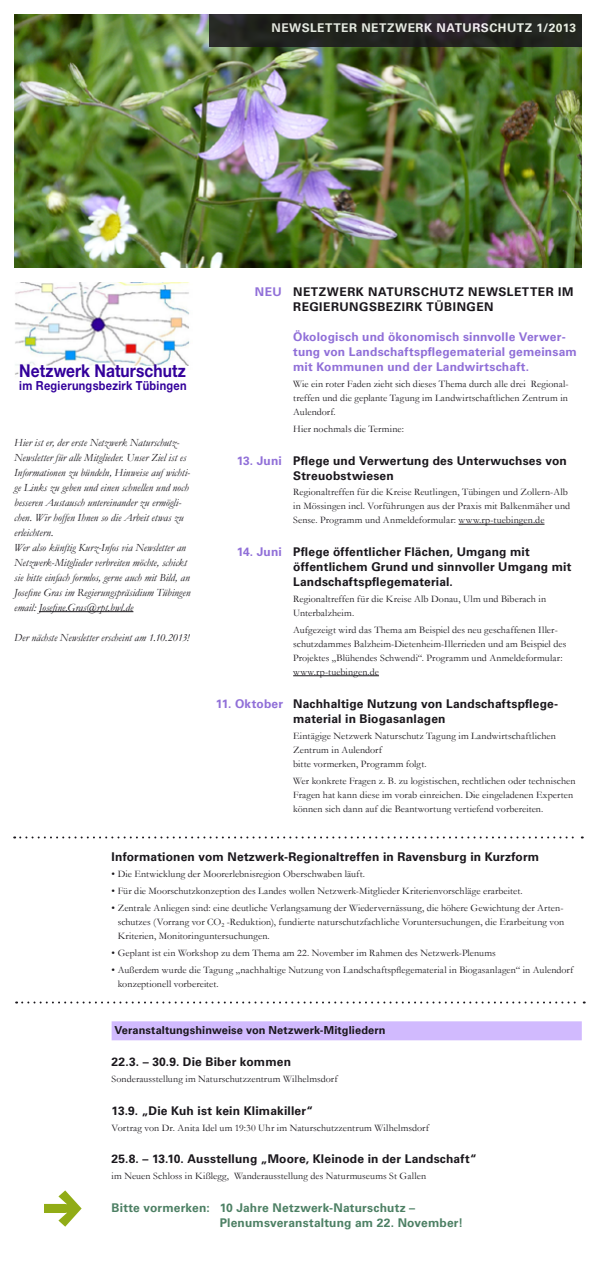
<style>
.page{position:relative;width:596px;height:1276px;background:#fff}
.page>*{position:absolute;margin:0;border:0;box-sizing:border-box;transform-origin:0 0}
.t1{font:700 17.7px "Helvetica Neue LT Std";letter-spacing:.005em;color:#33009b;scale:.88 1}
.t2{font:700 12.5px "Helvetica Neue LT Std";letter-spacing:.025em;color:#33009b;scale:.88 1}
.SUB{font:700 12px/15px "Univers LT Std";letter-spacing:.015em;color:#1a171c}
.SUB-2{font:700 12px/15px "Univers LT Std";letter-spacing:.015em;color:#906fd8}
.SUB-3{font:700 12px "Univers LT Std";letter-spacing:.015em;color:#4d8064}
.SUB-4{font:700 12px "Univers LT Std";letter-spacing:.045em;color:#1a171c}
.t3{font:700 12px "Univers LT Std";letter-spacing:.045em;color:#fff}
.VORWORT{font:italic 11px/15px "Garamond";color:#1a171c}
.SUB_BALKEN{font:700 11px "Univers LT Std";letter-spacing:.01em;color:#1a171c}
.TEXT_NEWSLETTER{font:10px/14px "Garamond";letter-spacing:.01em;color:#1a171c}
.s1{color:#906fd8}
</style>
<div class="page">
<img style="left:14px;top:14px;width:567px;height:253px">
<hr style="left:458px;top:524px;width:86px;height:1px;background:#1a171c">
<hr style="left:293px;top:675px;width:86px;height:1px;background:#1a171c">
<svg style="left:209px;top:14px;width:372px;height:32px;background:#232421"></svg>
<hr style="left:39px;top:611px;width:94px;height:1px;background:#1a171c">
<svg style="left:14px;top:836px;width:568px;height:2px"></svg>
<svg style="left:16px;top:1001px;width:568px;height:2px"></svg>
<div style="left:111px;top:1021px;width:470px;height:19px;background:#d1bafe"></div>
<img style="left:15px;top:282px;width:175px;height:93px">
<div style="left:19px;top:366px;width:171px;height:50px;background:#fff"></div>
<p class="t3" style="left:271px;top:20px;width:306px">NEWSLETTER NETZWERK NATURSCHUTZ 1/2013</p>
<p class="t1" style="left:19px;top:359px;width:191px">Netzwerk Naturschutz</p>
<p class="t2" style="left:19px;top:378px;width:192px">im Regierungsbezirk Tübingen</p>
<p class="VORWORT" style="left:14px;top:435px;width:177px">Hier ist er, der erste Netzwerk Naturschutz-Newsletter für alle Mitglieder. Unser Ziel ist es Informationen zu bündeln, Hinweise auf wichti&shy;ge Links zu geben und einen schnellen und noch besseren Austausch untereinander zu ermögli&shy;chen. Wir hoffen Ihnen so die Arbeit etwas zu erleichtern.</p>
<p class="VORWORT" style="left:14px;top:540px;width:177px">Wer also künftig Kurz-Infos via Newsletter an Netzwerk-Mitglieder verbreiten möchte, schickt sie bitte einfach formlos, gerne auch mit Bild, an Josefine Gras im Regierungspräsidium Tübingen</p>
<p class="VORWORT" style="left:14px;top:600px;width:121px">email: Josefine.Gras@rpt.bwl.de</p>
<p class="VORWORT" style="left:14px;top:630px;width:176px">Der nächste Newsletter erscheint am 1.10.2013!</p>
<p class="SUB-4" style="left:255px;top:285px;width:320px"><span class="s1">NEU</span> NETZWERK NATURSCHUTZ NEWSLETTER IM</p>
<p class="SUB-4" style="left:293px;top:300px;width:202px">REGIERUNGSBEZIRK TÜBINGEN</p>
<p class="SUB-2" style="left:293px;top:329px;width:285px">Ökologisch und ökonomisch sinnvolle Verwer&shy;tung von Landschaftspflegematerial gemeinsam mit Kommunen und der Landwirtschaft.</p>
<p class="TEXT_NEWSLETTER" style="left:293px;top:377px;width:277px;text-align:justify">Wie ein roter Faden zieht sich dieses Thema durch alle drei Regional&shy;treffen und die geplante Tagung im Landwirtschaftlichen Zentrum in Aulendorf.</p>
<p class="TEXT_NEWSLETTER" style="left:293px;top:421px;width:112px">Hier nochmals die Termine:</p>
<p class="SUB" style="left:236px;top:453px;width:331px"><span class="s1">13. Juni</span> Pflege und Verwertung des Unterwuchses von</p>
<p class="SUB" style="left:293px;top:468px;width:102px">Streuobstwiesen</p>
<p class="TEXT_NEWSLETTER" style="left:293px;top:485px;width:278px">Regionaltreffen für die Kreise Reutlingen, Tübingen und Zollern-Alb in Mössingen incl. Vorführungen aus der Praxis mit Balkenmäher und<br>Sense. Programm und Anmeldeformular: www.rp-tuebingen.de</p>
<p class="SUB" style="left:293px;top:544px;width:279px;text-indent:-56px"><span class="s1">14. Juni</span> Pflege öffentlicher Flächen, Umgang mit öffentlichem Grund und sinnvoller Umgang mit<br>Landschaftspflegematerial.</p>
<p class="TEXT_NEWSLETTER" style="left:293px;top:592px;width:254px">Regionaltreffen für die Kreise Alb Donau, Ulm und Biberach in<br>Unterbalzheim.</p>
<p class="TEXT_NEWSLETTER" style="left:293px;top:623px;width:274px">Aufgezeigt wird das Thema am Beispiel des neu geschaffenen Iller&shy;schutzdammes Balzheim-Dietenheim-Illerrieden und am Beispiel des Projektes „Blühendes Schwendi“. Programm und Anmeldeformular: www.rp-tuebingen.de</p>
<p class="SUB" style="left:293px;top:696px;width:266px;text-indent:-77px"><span class="s1">11. Oktober</span> Nachhaltige Nutzung von Landschaftspflege&shy;material in Biogasanlagen</p>
<p class="TEXT_NEWSLETTER" style="left:293px;top:728px;width:264px">Eintägige Netzwerk Naturschutz Tagung im Landwirtschaftlichen<br>Zentrum in Aulendorf<br>bitte vormerken, Programm folgt.</p>
<p class="TEXT_NEWSLETTER" style="left:293px;top:773px;width:284px">Wer konkrete Fragen z. B. zu logistischen, rechtlichen oder technischen<br>Fragen hat kann diese im vorab einreichen. Die eingeladenen Experten können sich dann auf die Beantwortung vertiefend vorbereiten.</p>
<p class="SUB" style="left:111px;top:849px;width:429px">Informationen vom Netzwerk-Regionaltreffen in Ravensburg in Kurzform</p>
<p class="TEXT_NEWSLETTER" style="left:111px;top:867px;width:255px">• Die Entwicklung der Moorerlebnisregion Oberschwaben läuft.</p>
<p class="TEXT_NEWSLETTER" style="left:111px;top:884px;width:412px">• Für die Moorschutzkonzeption des Landes wollen Netzwerk-Mitglieder Kriterienvorschläge erarbeitet.</p>
<p class="TEXT_NEWSLETTER" style="left:118px;top:900px;width:448px;text-align:justify;text-indent:-6px">• Zentrale Anliegen sind: eine deutliche Verlangsamung der Wiedervernässung, die höhere Gewichtung der Arten&shy;schutzes (Vorrang vor CO<sub>2</sub> -Reduktion), fundierte naturschutzfachliche Voruntersuchungen, die Erarbeitung von Kriterien, Monitoringuntersuchungen.</p>
<p class="TEXT_NEWSLETTER" style="left:111px;top:945px;width:385px">• Geplant ist ein Workshop zu dem Thema am 22. November im Rahmen des Netzwerk-Plenums</p>
<p class="TEXT_NEWSLETTER" style="left:118px;top:962px;width:457px;text-indent:-6px">• Außerdem wurde die Tagung „nachhaltige Nutzung von Landschaftspflegematerial in Biogasanlagen“ in Aulendorf konzeptionell vorbereitet.</p>
<p class="SUB_BALKEN" style="left:114px;top:1024px;width:272px">Veranstaltungshinweise von Netzwerk-Mitgliedern</p>
<p class="SUB" style="left:111px;top:1054px;width:181px">22.3. – 30.9. Die Biber kommen</p>
<p class="TEXT_NEWSLETTER" style="left:111px;top:1071px;width:227px">Sonderausstellung im Naturschutzzentrum Wilhelmsdorf</p>
<p class="SUB" style="left:111px;top:1103px;width:203px">13.9. „Die Kuh ist kein Klimakiller“</p>
<p class="TEXT_NEWSLETTER" style="left:111px;top:1120px;width:319px">Vortrag von Dr. Anita Idel um 19:30 Uhr im Naturschutzzentrum Wilhelmsdorf</p>
<p class="SUB" style="left:111px;top:1151px;width:366px">25.8. – 13.10. Ausstellung „Moore, Kleinode in der Landschaft“</p>
<p class="TEXT_NEWSLETTER" style="left:111px;top:1169px;width:316px">im Neuen Schloss in Kißlegg, Wanderausstellung des Naturmuseums St Gallen</p>
<p class="SUB-3" style="left:111px;top:1201px;width:305px">Bitte vormerken: 10 Jahre Netzwerk-Naturschutz –</p>
<p class="SUB-3" style="left:219px;top:1216px;width:244px">Plenumsveranstaltung am 22. November!</p>
</div>
